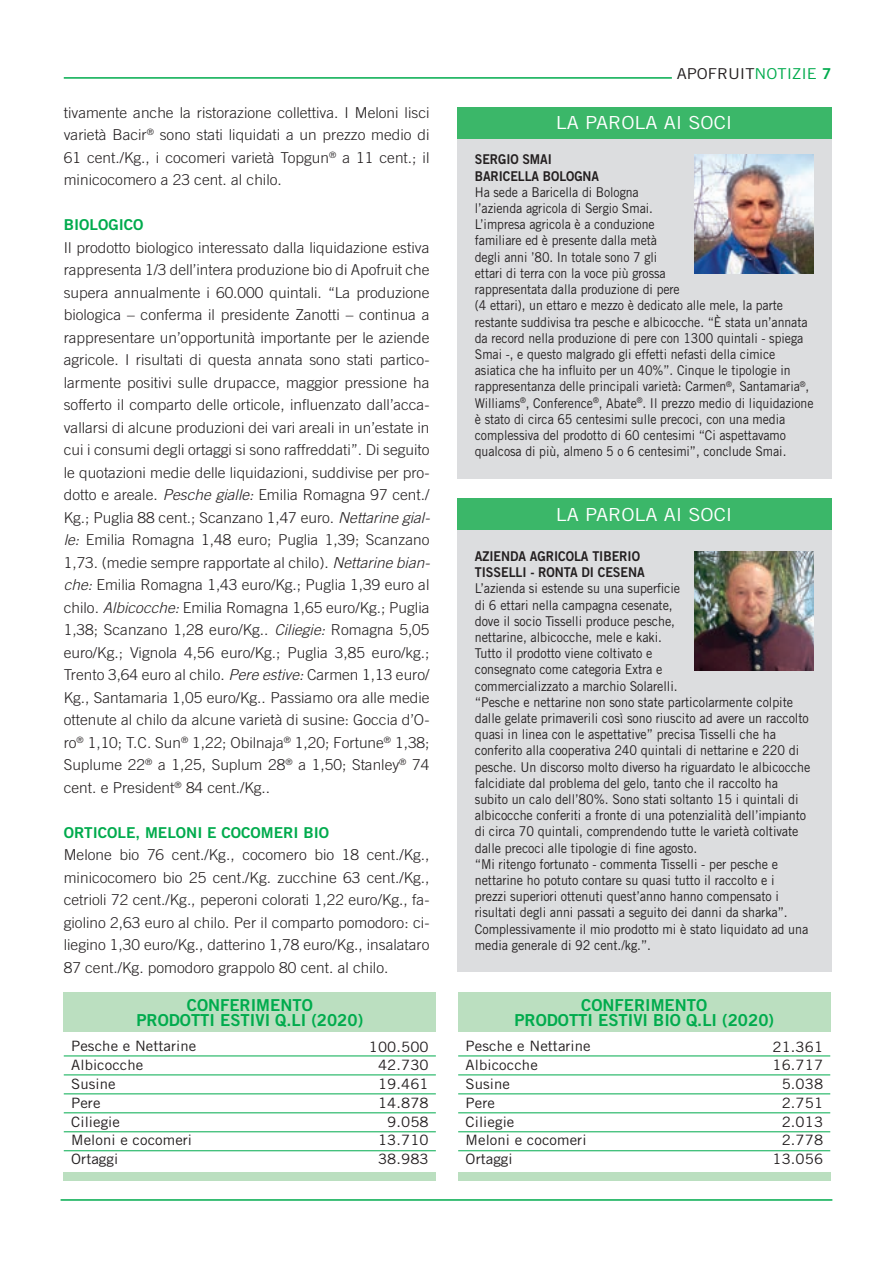
<style>
.page{position:relative;width:893px;height:1263px;background:#fff}
.page>*{position:absolute;margin:0;border:0;box-sizing:border-box;transform-origin:0 0}
.t1{font:18px "Trade Gothic LT Std";color:#fff;scale:1.1 1}
.t2{font:16.5px/15px "Trade Gothic LT Std Bd 2";color:#00ab4d;text-align:center}
.t3{font:300 15px/22.5px "Trade Gothic LT Std";color:#231f20;text-align:justify}
.t4{font:15px "Trade Gothic LT Std Bd 2";color:#00ab4d}
.t5{font:15px "Trade Gothic LT Std";color:#231f20;scale:1.1 1}
.t6{font:14.25px/18.8px "Trade Gothic LT Std";letter-spacing:.005em;color:#231f20;scale:1.05 1}
.t7{font:13.5px/16.2px "Trade Gothic LT Std";letter-spacing:-.005em;color:#231f20;scale:.93 1}
.t8{font:13.5px/16.2px "Trade Gothic LT Std";letter-spacing:-.005em;color:#231f20;scale:.91 1}
.t9{font:13.5px/16.2px "Trade Gothic LT Std Bd 2";letter-spacing:-.005em;color:#231f20;scale:.93 1}
.t10{font:13.5px/16.2px "Trade Gothic LT Std Bd 2";letter-spacing:-.005em;color:#231f20;scale:.92 1}
.s1{font-style:italic}
.s2{color:#00ab4d}
.s3{font-family:"Trade Gothic LT Std Bd 2";color:#00ab4d}
</style>
<div class="page">
<hr style="left:61px;top:1199px;width:771px;height:2px;background:#00ab4d">
<hr style="left:64px;top:77px;width:608px;height:2px;background:#00ab4d">
<div style="left:457px;top:508px;width:374px;height:464px;background:#dcdddf"></div>
<div style="left:457px;top:498px;width:374px;height:32px;background:#3bb769"></div>
<img style="left:694px;top:551px;width:120px;height:119px">
<div style="left:457px;top:116px;width:374px;height:363px;background:#dcdddf"></div>
<div style="left:457px;top:107px;width:374px;height:32px;background:#3bb769"></div>
<img style="left:694px;top:155px;width:120px;height:119px">
<div style="left:64px;top:992px;width:372px;height:40px;background:#bbdfc0"></div>
<div style="left:458px;top:992px;width:372px;height:40px;background:#bbdfc0"></div>
<div style="left:64px;top:1172px;width:372px;height:9px;background:#bbdfc0"></div>
<div style="left:458px;top:1172px;width:372px;height:9px;background:#bbdfc0"></div>
<hr style="left:64px;top:1056px;width:372px;height:1px;background:#00ab4d">
<hr style="left:458px;top:1056px;width:372px;height:1px;background:#00ab4d">
<hr style="left:64px;top:1093px;width:372px;height:1px;background:#00ab4d">
<hr style="left:458px;top:1093px;width:372px;height:1px;background:#00ab4d">
<hr style="left:64px;top:1131px;width:372px;height:1px;background:#00ab4d">
<hr style="left:458px;top:1131px;width:372px;height:1px;background:#00ab4d">
<hr style="left:64px;top:1075px;width:372px;height:1px;background:#00ab4d">
<hr style="left:458px;top:1075px;width:372px;height:1px;background:#00ab4d">
<hr style="left:64px;top:1112px;width:372px;height:1px;background:#00ab4d">
<hr style="left:458px;top:1112px;width:372px;height:1px;background:#00ab4d">
<hr style="left:64px;top:1150px;width:372px;height:1px;background:#00ab4d">
<hr style="left:458px;top:1150px;width:372px;height:1px;background:#00ab4d">
<p class="t3" style="left:64px;top:101px;width:367px">tivamente anche la ristorazione collettiva. I Meloni lisci varietà Bacir<sup>®</sup> sono stati liquidati a un prezzo medio di 61 cent./Kg., i cocomeri varietà Topgun<sup>®</sup> a 11 cent.; il minicocomero a 23 cent. al chilo.</p>
<p class="t4" style="left:64px;top:216px;width:81px">BIOLOGICO</p>
<p class="t3" style="left:64px;top:236px;width:368px">Il prodotto biologico interessato dalla liquidazione estiva rappresenta 1/3 dell’intera produzione bio di Apofruit che supera annualmente i 60.000 quintali. “La produzione biologica – conferma il presidente Zanotti – continua a rappresentare un’opportunità importante per le aziende agricole. I risultati di questa annata sono stati partico&shy;larmente positivi sulle drupacce, maggior pressione ha sofferto il comparto delle orticole, influenzato dall’acca&shy;vallarsi di alcune produzioni dei vari areali in un’estate in cui i consumi degli ortaggi si sono raffreddati”. Di seguito le quotazioni medie delle liquidazioni, suddivise per pro&shy;dotto e areale. <span class="s1">Pesche gialle:</span> Emilia Romagna 97 cent./ Kg.; Puglia 88 cent.; Scanzano 1,47 euro. <span class="s1">Nettarine gial&shy;le:</span> Emilia Romagna 1,48 euro; Puglia 1,39; Scanzano 1,73. (medie sempre rapportate al chilo). <span class="s1">Nettarine bian&shy;che:</span> Emilia Romagna 1,43 euro/Kg.; Puglia 1,39 euro al chilo. <span class="s1">Albicocche:</span> Emilia Romagna 1,65 euro/Kg.; Puglia 1,38; Scanzano 1,28 euro/Kg.. <span class="s1">Ciliegie:</span> Romagna 5,05 euro/Kg.; Vignola 4,56 euro/Kg.; Puglia 3,85 euro/kg.; Trento 3,64 euro al chilo. <span class="s1">Pere estive:</span> Carmen 1,13 euro/ Kg., Santamaria 1,05 euro/Kg.. Passiamo ora alle medie ottenute al chilo da alcune varietà di susine: Goccia d’O&shy;ro<sup>®</sup> 1,10; T.C. Sun<sup>®</sup> 1,22; Obilnaja<sup>®</sup> 1,20; Fortune<sup>®</sup> 1,38; Suplume 22<sup>®</sup> a 1,25, Suplum 28<sup>®</sup> a 1,50; Stanley<sup>®</sup> 74 cent. e President<sup>®</sup> 84 cent./Kg..</p>
<p class="t4" style="left:64px;top:823px;width:267px">ORTICOLE, MELONI E COCOMERI BIO</p>
<p class="t3" style="left:64px;top:844px;width:367px">Melone bio 76 cent./Kg., cocomero bio 18 cent./Kg., minicocomero bio 25 cent./Kg. zucchine 63 cent./Kg., cetrioli 72 cent./Kg., peperoni colorati 1,22 euro/Kg., fa&shy;giolino 2,63 euro al chilo. Per il comparto pomodoro: ci&shy;liegino 1,30 euro/Kg., datterino 1,78 euro/Kg., insalataro 87 cent./Kg. pomodoro grappolo 80 cent. al chilo.</p>
<p class="t5" style="left:677px;top:64px;width:142px">APOFRUIT<span class="s2">NOTIZIE</span> <span class="s3">7</span></p>
<p class="t1" style="left:556px;top:112px;width:162px">LA PAROLA AI SOCI</p>
<p class="t10" style="left:475px;top:151px;width:137px">SERGIO SMAI<br>BARICELLA BOLOGNA</p>
<p class="t8" style="left:475px;top:184px;width:374px">Ha sede a Baricella di Bologna<br>l’azienda agricola di Sergio Smai.<br>L’impresa agricola è a conduzione<br>familiare ed è presente dalla metà<br>degli anni ’80. In totale sono 7 gli<br>ettari di terra con la voce più grossa<br>rappresentata dalla produzione di pere<br>(4 ettari), un ettaro e mezzo è dedicato alle mele, la parte restante suddivisa tra pesche e albicocche. “È stata un’annata da record nella produzione di pere con 1300 quintali - spiega Smai -, e questo malgrado gli effetti nefasti della cimice asiatica che ha influito per un 40%”. Cinque le tipologie in rappresentanza delle principali varietà: Carmen<sup>®</sup>, Santamaria<sup>®</sup>, Williams<sup>®</sup>, Conference<sup>®</sup>, Abate<sup>®</sup>. Il prezzo medio di liquidazione è stato di circa 65 centesimi sulle precoci, con una media complessiva del prodotto di 60 centesimi “Ci aspettavamo qualcosa di più, almeno 5 o 6 centesimi”, conclude Smai.</p>
<p class="t1" style="left:556px;top:503px;width:162px">LA PAROLA AI SOCI</p>
<p class="t9" style="left:475px;top:548px;width:184px">AZIENDA AGRICOLA TIBERIO<br>TISSELLI - RONTA DI CESENA</p>
<p class="t7" style="left:475px;top:580px;width:362px">L’azienda si estende su una superficie<br>di 6 ettari nella campagna cesenate,<br>dove il socio Tisselli produce pesche,<br>nettarine, albicocche, mele e kaki.<br>Tutto il prodotto viene coltivato e<br>consegnato come categoria Extra e<br>commercializzato a marchio Solarelli.<br>“Pesche e nettarine non sono state particolarmente colpite dalle gelate primaverili così sono riuscito ad avere un raccolto quasi in linea con le aspettative” precisa Tisselli che ha conferito alla cooperativa 240 quintali di nettarine e 220 di pesche. Un discorso molto diverso ha riguardato le albicocche falcidiate dal problema del gelo, tanto che il raccolto ha subito un calo dell’80%. Sono stati soltanto 15 i quintali di albicocche conferiti a fronte di una potenzialità dell’impianto di circa 70 quintali, comprendendo tutte le varietà coltivate dalle precoci alle tipologie di fine agosto.<br>“Mi ritengo fortunato - commenta Tisselli - per pesche e nettarine ho potuto contare su quasi tutto il raccolto e i<br>prezzi superiori ottenuti quest’anno hanno compensato i risultati degli anni passati a seguito dei danni da sharka”.<br>Complessivamente il mio prodotto mi è stato liquidato ad una media generale di 92 cent./kg.”.</p>
<p class="t2" style="left:136px;top:997px;width:228px">CONFERIMENTO<br>PRODOTTI ESTIVI Q.LI (2020)</p>
<p class="t2" style="left:514px;top:997px;width:261px">CONFERIMENTO<br>PRODOTTI ESTIVI BIO Q.LI (2020)</p>
<p class="t6" style="left:71px;top:1037px;width:121px">Pesche e Nettarine<br>Albicocche<br>Susine<br>Pere<br>Ciliegie<br>Meloni e cocomeri<br>Ortaggi</p>
<p class="t6" style="left:466px;top:1037px;width:121px">Pesche e Nettarine<br>Albicocche<br>Susine<br>Pere<br>Ciliegie<br>Meloni e cocomeri<br>Ortaggi</p>
<p class="t6" style="left:369px;top:1037px;width:59px;text-align:right">100.500<br>42.730<br>19.461<br>14.878<br>9.058<br>13.710<br>38.983</p>
<p class="t6" style="left:772px;top:1037px;width:50px;text-align:right">21.361<br>16.717<br>5.038<br>2.751<br>2.013<br>2.778<br>13.056</p>
</div>
